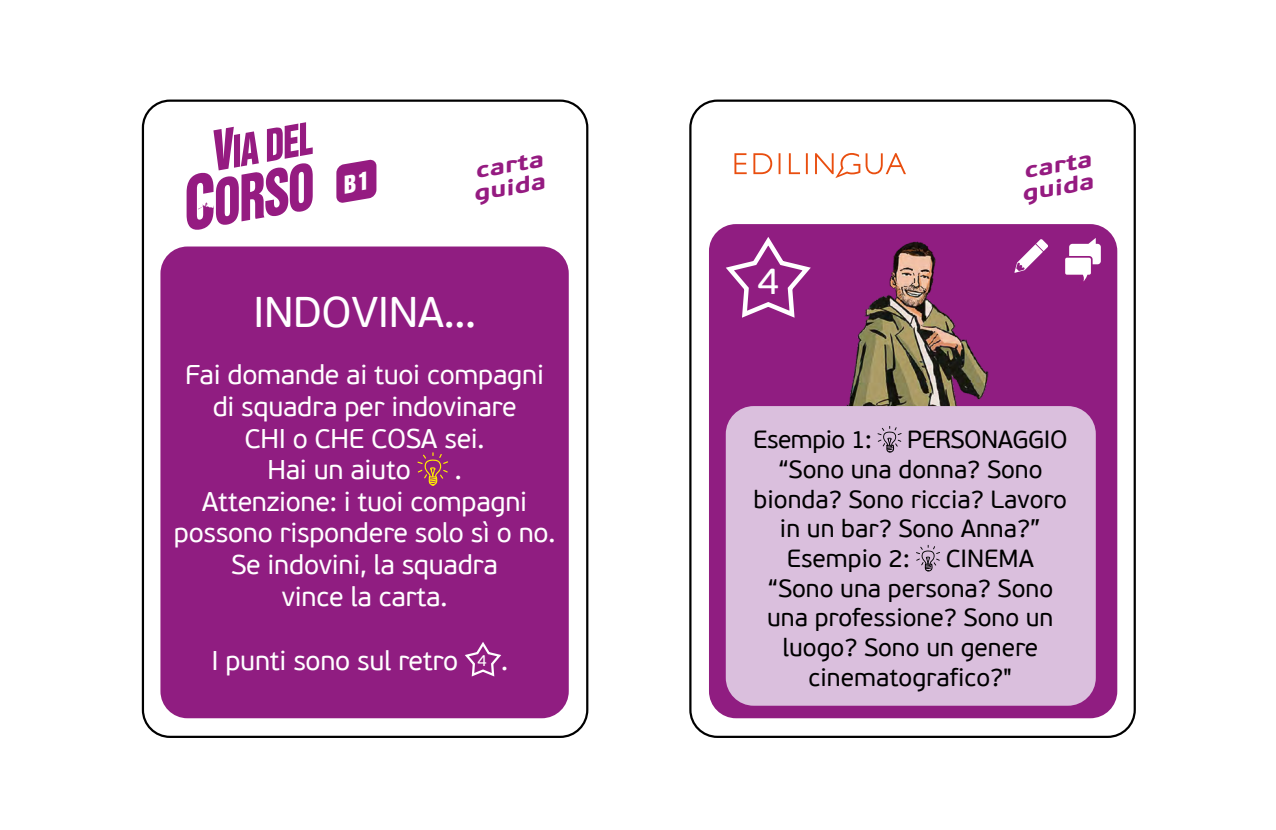
<style>
.page{position:relative;width:1276px;height:830px;background:#fff}
.page>*{position:absolute;margin:0;border:0;box-sizing:border-box;transform-origin:0 0}
.t1{font:42.75px "PF Beau Sans Pro";letter-spacing:-.01em;color:#fff}
.t2{font:36.9px "PF Beau Sans Pro";color:#fff}
.t3{font:27px "PF Beau Sans Pro";letter-spacing:-.01em;color:#fff}
.t4{font:24.75px "PF Beau Sans Pro";color:#000}
.t5{font:24.75px "PF Beau Sans Pro";letter-spacing:-.02em;color:#000}
.t6{font:italic 700 21.6px/22.5px "PF Beau Sans Pro";color:#951b81;scale:1.25 1}
.s1{font-size:15.75px}
</style>
<div class="page">
<div style="left:142px;top:99px;width:446px;height:638px;border:2px solid #000;border-radius:27px"></div>
<div style="left:689px;top:99px;width:446px;height:638px;border:2px solid #000;border-radius:27px"></div>
<svg style="left:187px;top:122px;width:126px;height:108px"></svg>
<div style="left:160px;top:246px;width:409px;height:472px;background:#901d81;border-radius:27px"></div>
<svg style="left:417px;top:452px;width:31px;height:33px"></svg>
<svg style="left:465px;top:642px;width:37px;height:35px"></svg>
<svg style="left:734px;top:153px;width:172px;height:25px"></svg>
<div style="left:709px;top:224px;width:408px;height:494px;background:#901d81;border-radius:27px"></div>
<svg style="left:726px;top:237px;width:42px;height:81px"></svg>
<div style="left:1069px;top:244px;width:31px;height:20px;background:#fff;border-radius:3px"></div>
<svg style="left:1065px;top:255px;width:28px;height:27px"></svg>
<img style="left:768px;top:224px;width:290px;height:182px">
<div style="left:726px;top:406px;width:369px;height:299px;background:#dabfdd;border-radius:28px"></div>
<svg style="left:877px;top:426px;width:25px;height:26px"></svg>
<svg style="left:916px;top:545px;width:24px;height:26px"></svg>
<svg style="left:336px;top:159px;width:40px;height:44px;background:#a63f95"></svg>
<p class="t6" style="left:467px;top:161px;width:61px;rotate:-10deg">carta guida</p>
<h1 class="t1" style="left:253px;top:288px;width:225px">INDOVINA...</h1>
<p class="t3" style="left:185px;top:359px;width:360px">Fai domande ai tuoi compagni</p>
<p class="t3" style="left:213px;top:391px;width:305px">di squadra per indovinare</p>
<p class="t3" style="left:245px;top:422px;width:241px">CHI o CHE COSA sei.</p>
<p class="t3" style="left:267px;top:454px;width:145px">Hai un aiuto</p>
<p class="t3" style="left:455px;top:454px;width:8px">.</p>
<p class="t3" style="left:202px;top:485px;width:327px">Attenzione: i tuoi compagni</p>
<p class="t3" style="left:174px;top:517px;width:383px">possono rispondere solo sì o no.</p>
<p class="t3" style="left:231px;top:548px;width:268px">Se indovini, la squadra</p>
<p class="t3" style="left:282px;top:581px;width:167px">vince la carta.</p>
<p class="t3" style="left:211px;top:644px;width:298px">I punti sono sul retro <span class="s1">4</span> .</p>
<h2 class="t2" style="left:757px;top:260px;width:23px">4</h2>
<p class="t6" style="left:1016px;top:161px;width:61px;rotate:-10deg">carta guida</p>
<p class="t5" style="left:753px;top:425px;width:120px">Esempio 1:</p>
<p class="t5" style="left:907px;top:425px;width:162px">PERSONAGGIO</p>
<p class="t4" style="left:778px;top:455px;width:266px">“Sono una donna? Sono</p>
<p class="t4" style="left:753px;top:484px;width:315px">bionda? Sono riccia? Lavoro</p>
<p class="t4" style="left:780px;top:514px;width:262px">in un bar? Sono Anna?”</p>
<p class="t4" style="left:786px;top:544px;width:125px">Esempio 2:</p>
<p class="t4" style="left:945px;top:544px;width:90px">CINEMA</p>
<p class="t4" style="left:767px;top:573px;width:287px">“Sono una persona? Sono</p>
<p class="t4" style="left:767px;top:603px;width:288px">una professione? Sono un</p>
<p class="t4" style="left:782px;top:633px;width:257px">luogo? Sono un genere</p>
<p class="t4" style="left:808px;top:662px;width:205px">cinematografico?"</p>
</div>
